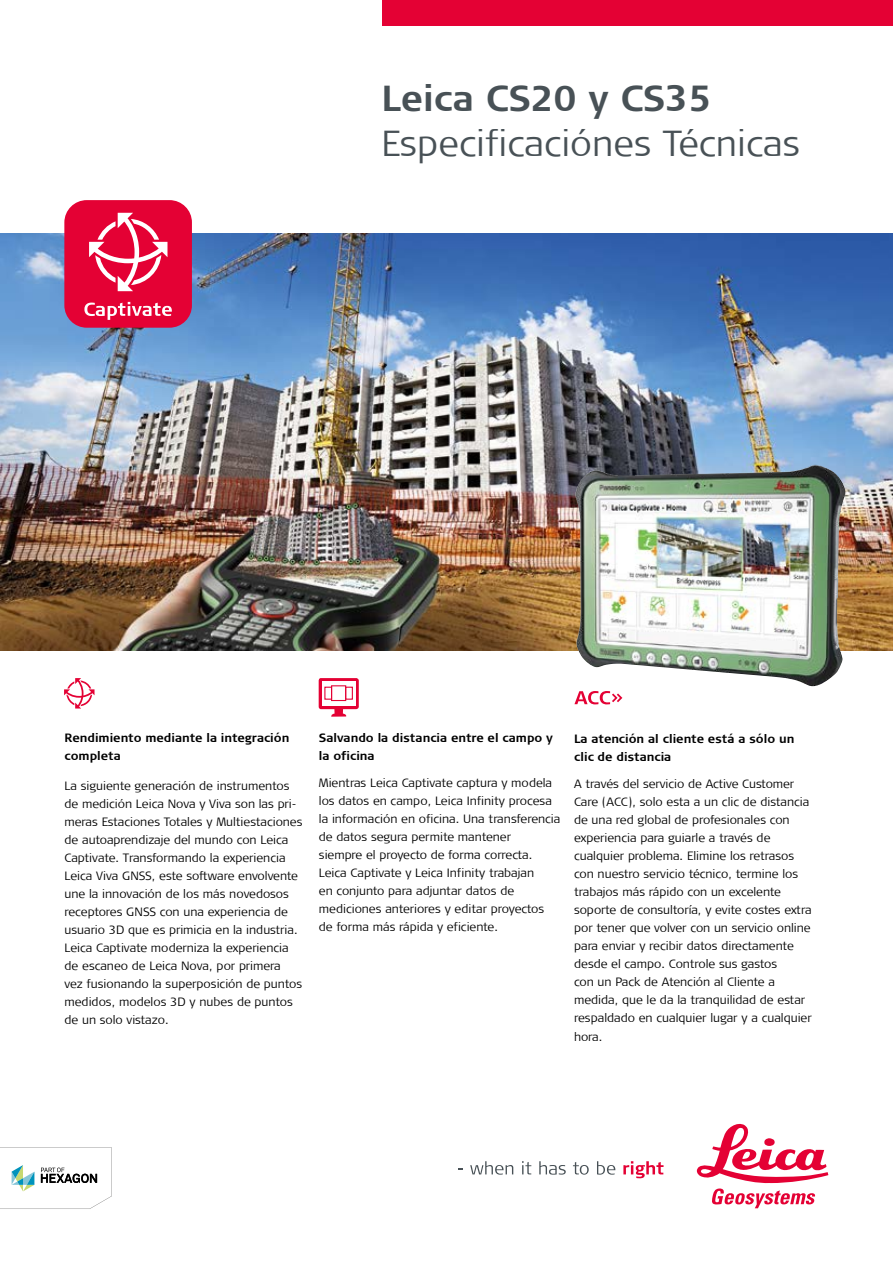
<style>
.page{position:relative;width:893px;height:1263px;background:#fff}
.page>*{position:absolute;margin:0;border:0;box-sizing:border-box;transform-origin:0 0}
.t1{font:300 36px "Signa Column";color:#485156}
.t2{font:700 36px "Signa Column";color:#485156}
.t3{font:300 12px/18px "Signa Column";color:#000}
.t4{font:700 12px/18px "Signa Column";color:#000}
</style>
<div class="page">
<div style="left:383px;top:0;width:510px;height:26px;background:#e40134"></div>
<img style="left:0;top:234px;width:893px;height:417px">
<div style="left:64px;top:200px;width:128px;height:128px;background:#e40134;border-radius:22px"></div>
<svg style="left:89px;top:213px;width:78px;height:78px"></svg>
<svg style="left:84px;top:302px;width:88px;height:18px"></svg>
<svg style="left:0;top:1147px;width:112px;height:62px"></svg>
<svg style="left:470px;top:1161px;width:43px;height:14px"></svg>
<svg style="left:522px;top:1161px;width:9px;height:13px"></svg>
<svg style="left:539px;top:1161px;width:27px;height:13px"></svg>
<svg style="left:573px;top:1162px;width:16px;height:13px"></svg>
<svg style="left:597px;top:1161px;width:18px;height:14px"></svg>
<svg style="left:623px;top:1161px;width:40px;height:17px"></svg>
<svg style="left:697px;top:1123px;width:131px;height:85px"></svg>
<img style="left:575px;top:465px;width:271px;height:222px">
<svg style="left:64px;top:678px;width:31px;height:30px"></svg>
<svg style="left:319px;top:678px;width:40px;height:39px"></svg>
<div style="left:322px;top:681px;width:33px;height:25px;background:#fff"></div>
<div style="left:331px;top:685px;width:15px;height:16px;border:1px solid #e40134"></div>
<div style="left:324px;top:687px;width:8px;height:13px;border:1px solid #e40134"></div>
<div style="left:345px;top:687px;width:8px;height:13px;border:1px solid #e40134"></div>
<svg style="left:574px;top:691px;width:48px;height:13px"></svg>
<h1 class="t2" style="left:381px;top:78px;width:332px">Leica CS20 y CS35</h1>
<h1 class="t1" style="left:381px;top:123px;width:420px">Especificaciónes Técnicas</h1>
<p class="t4" style="left:65px;top:729px;width:226px">Rendimiento mediante la integración completa</p>
<p class="t3" style="left:65px;top:777px;width:240px">La siguiente generación de instrumentos de medición Leica Nova y Viva son las pri&shy;meras Estaciones Totales y Multiestaciones de autoaprendizaje del mundo con Leica Captivate. Transformando la experiencia Leica Viva GNSS, este software envolvente une la innovación de los más novedosos receptores GNSS con una experiencia de usuario 3D que es primicia en la industria.<br>Leica Captivate moderniza la experiencia de escaneo de Leica Nova, por primera<br>vez fusionando la superposición de puntos medidos, modelos 3D y nubes de puntos de un solo vistazo.</p>
<p class="t4" style="left:319px;top:729px;width:236px">Salvando la distancia entre el campo y la oficina</p>
<p class="t3" style="left:319px;top:774px;width:243px">Mientras Leica Captivate captura y modela los datos en campo, Leica Infinity procesa la información en oficina. Una transferencia de datos segura permite mantener<br>siempre el proyecto de forma correcta.<br>Leica Captivate y Leica Infinity trabajan<br>en conjunto para adjuntar datos de mediciones anteriores y editar proyectos de forma más rápida y eficiente.</p>
<p class="t4" style="left:574px;top:730px;width:222px">La atención al cliente está a sólo un clic de distancia</p>
<p class="t3" style="left:574px;top:775px;width:239px">A través del servicio de Active Customer Care (ACC), solo esta a un clic de distancia de una red global de profesionales con experiencia para guiarle a través de cualquier problema. Elimine los retrasos con nuestro servicio técnico, termine los trabajos más rápido con un excelente soporte de consultoría, y evite costes extra por tener que volver con un servicio online para enviar y recibir datos directamente desde el campo. Controle sus gastos<br>con un Pack de Atención al Cliente a medida, que le da la tranquilidad de estar respaldado en cualquier lugar y a cualquier</p>
<p class="t3" style="left:574px;top:1028px;width:30px">hora.</p>
</div>
